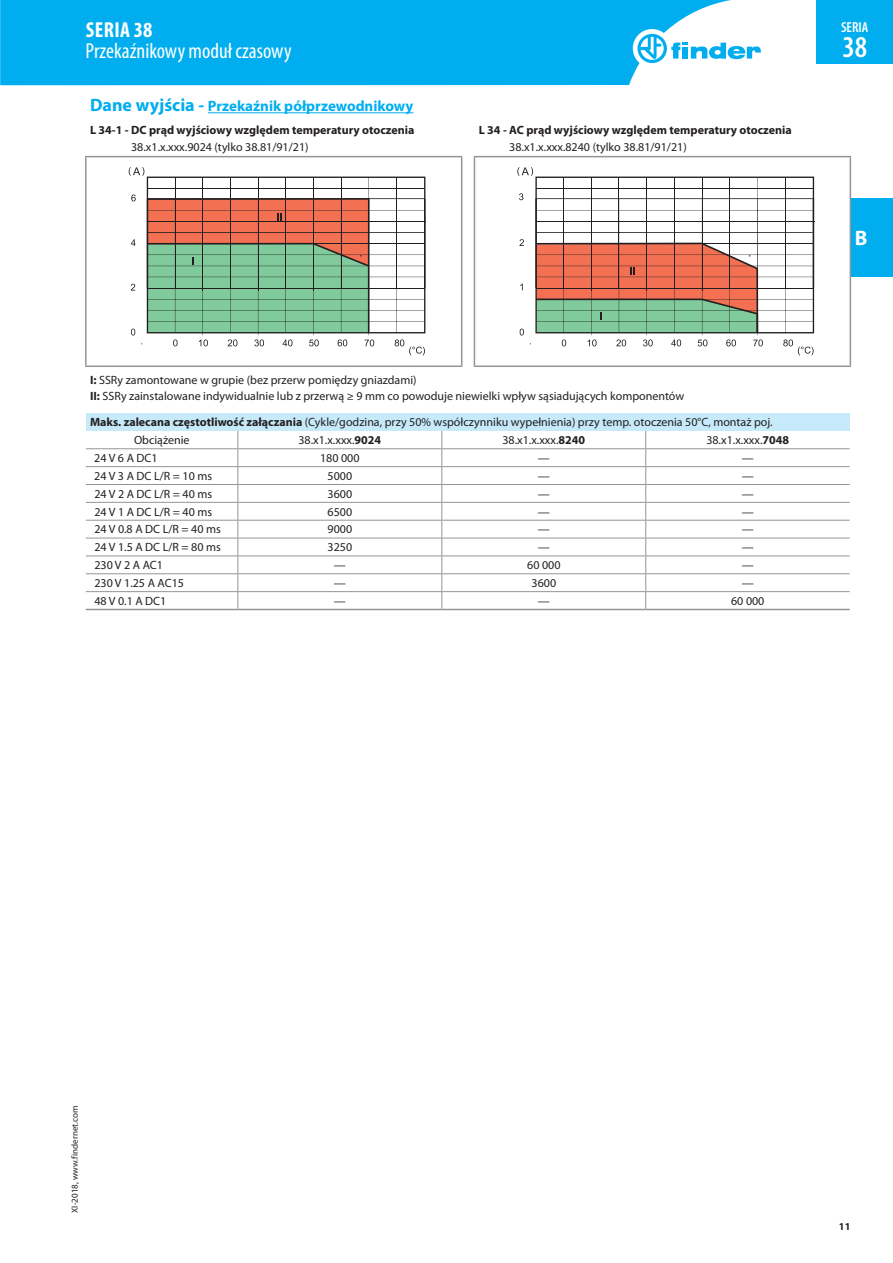
<style>
.page{position:relative;width:893px;height:1263px;background:#fff}
.page>*{position:absolute;margin:0;border:0;box-sizing:border-box;transform-origin:0 0}
.t1{font:600 condensed 30.3px "Myriad Pro";color:#fff}
.t2{font:condensed 21.75px "Myriad Pro";color:#fff}
.t3{font:700 condensed 21.75px "Myriad Pro";letter-spacing:.02em;color:#fff}
.t4{font:700 21px "Myriad Pro";color:#fff}
.t5{font:700 15px "Myriad Pro";color:#00aeef}
.t6{font:600 condensed 14.55px "Myriad Pro";color:#fff}
.t7{font:12px/16.2px "Myriad Pro";color:#231f20}
.t8{font:700 12px "Myriad Pro";color:#231f20}
.t9{font:700 10.5px "Myriad Pro";color:#231f20}
.t10{font:9px "Myriad Pro";color:#231f20}
.s1{font-size:18px}
.s2{font-weight:700}
</style>
<div class="page">
<div style="left:850px;top:198px;width:43px;height:78px;background:#00aeef"></div>
<hr style="left:85px;top:156px;width:377px;height:1px;background:#939598">
<hr style="left:85px;top:157px;width:2px;height:208px;background:#939598">
<hr style="left:461px;top:157px;width:1px;height:208px;background:#939598">
<hr style="left:85px;top:365px;width:377px;height:2px;background:#939598">
<hr style="left:474px;top:156px;width:377px;height:1px;background:#939598">
<hr style="left:474px;top:157px;width:1px;height:208px;background:#939598">
<hr style="left:850px;top:157px;width:1px;height:208px;background:#939598">
<hr style="left:474px;top:365px;width:377px;height:2px;background:#939598">
<hr style="left:208px;top:112px;width:205px;height:1px;background:#00aeef">
<hr style="left:148px;top:221px;width:278px;height:1px;background:#231f20">
<svg style="left:129px;top:167px;width:296px;height:188px"></svg>
<svg style="left:517px;top:167px;width:297px;height:188px"></svg>
<div style="left:86px;top:413px;width:764px;height:18px;background:#c6eafa"></div>
<hr style="left:86px;top:448px;width:152px;height:1px;background:#939598">
<hr style="left:238px;top:448px;width:204px;height:1px;background:#939598">
<hr style="left:442px;top:448px;width:204px;height:1px;background:#939598">
<hr style="left:646px;top:448px;width:204px;height:1px;background:#939598">
<hr style="left:86px;top:466px;width:152px;height:1px;background:#939598">
<hr style="left:238px;top:466px;width:204px;height:1px;background:#939598">
<hr style="left:442px;top:466px;width:204px;height:1px;background:#939598">
<hr style="left:646px;top:466px;width:204px;height:1px;background:#939598">
<hr style="left:86px;top:484px;width:152px;height:1px;background:#939598">
<hr style="left:238px;top:484px;width:204px;height:1px;background:#939598">
<hr style="left:442px;top:484px;width:204px;height:1px;background:#939598">
<hr style="left:646px;top:484px;width:204px;height:1px;background:#939598">
<hr style="left:86px;top:502px;width:152px;height:1px;background:#939598">
<hr style="left:238px;top:502px;width:204px;height:1px;background:#939598">
<hr style="left:442px;top:502px;width:204px;height:1px;background:#939598">
<hr style="left:646px;top:502px;width:204px;height:1px;background:#939598">
<hr style="left:86px;top:520px;width:152px;height:1px;background:#939598">
<hr style="left:238px;top:520px;width:204px;height:1px;background:#939598">
<hr style="left:442px;top:520px;width:204px;height:1px;background:#939598">
<hr style="left:646px;top:520px;width:204px;height:1px;background:#939598">
<hr style="left:86px;top:538px;width:152px;height:1px;background:#939598">
<hr style="left:238px;top:538px;width:204px;height:1px;background:#939598">
<hr style="left:442px;top:538px;width:204px;height:1px;background:#939598">
<hr style="left:646px;top:538px;width:204px;height:1px;background:#939598">
<hr style="left:86px;top:555px;width:152px;height:1px;background:#939598">
<hr style="left:238px;top:555px;width:204px;height:1px;background:#939598">
<hr style="left:442px;top:555px;width:204px;height:1px;background:#939598">
<hr style="left:646px;top:555px;width:204px;height:1px;background:#939598">
<hr style="left:86px;top:573px;width:152px;height:1px;background:#939598">
<hr style="left:238px;top:573px;width:204px;height:1px;background:#939598">
<hr style="left:442px;top:573px;width:204px;height:1px;background:#939598">
<hr style="left:646px;top:573px;width:204px;height:1px;background:#939598">
<hr style="left:86px;top:591px;width:152px;height:1px;background:#939598">
<hr style="left:238px;top:591px;width:204px;height:1px;background:#939598">
<svg style="left:237px;top:431px;width:1px;height:178px"></svg>
<hr style="left:442px;top:591px;width:204px;height:1px;background:#939598">
<svg style="left:441px;top:431px;width:1px;height:178px"></svg>
<hr style="left:646px;top:591px;width:204px;height:1px;background:#939598">
<svg style="left:645px;top:431px;width:1px;height:178px"></svg>
<hr style="left:86px;top:609px;width:152px;height:1px;background:#939598">
<hr style="left:238px;top:609px;width:204px;height:1px;background:#939598">
<hr style="left:442px;top:609px;width:204px;height:1px;background:#939598">
<hr style="left:646px;top:609px;width:204px;height:1px;background:#939598">
<div style="left:0;top:0;width:731px;height:85px;background:#00aeef"></div>
<div style="left:633px;top:29px;width:38px;height:39px;background:#fff;border-radius:50%"></div>
<svg style="left:637px;top:34px;width:124px;height:29px"></svg>
<div style="left:816px;top:0;width:77px;height:64px;background:#00aeef"></div>
<h2 class="t3" style="left:86px;top:17px;width:68px">SERIA 38</h2>
<h2 class="t2" style="left:85px;top:38px;width:208px">Przekaźnikowy moduł czasowy</h2>
<p class="t5" style="left:90px;top:96px;width:325px"><span class="s1">Dane wyjścia -</span> Przekaźnik półprzewodnikowy</p>
<p class="t8" style="left:90px;top:123px;width:326px">L 34-1 - DC prąd wyjściowy względem temperatury otoczenia</p>
<p class="t7" style="left:131px;top:138px;width:179px">38.x1.x.xxx.9024 (tylko 38.81/91/21)</p>
<p class="t8" style="left:479px;top:123px;width:314px">L 34 - AC prąd wyjściowy względem temperatury otoczenia</p>
<p class="t7" style="left:509px;top:138px;width:179px">38.x1.x.xxx.8240 (tylko 38.81/91/21)</p>
<p class="t6" style="left:841px;top:19px;width:29px">SERIA</p>
<h1 class="t1" style="left:842px;top:30px;width:26px">38</h1>
<h3 class="t4" style="left:855px;top:224px;width:14px">B</h3>
<p class="t7" style="left:90px;top:372px;width:596px"><span class="s2">I:</span> SSRy zamontowane w grupie (bez przerw pomiędzy gniazdami)<br><span class="s2">II:</span> SSRy zainstalowane indywidualnie lub z przerwą ≥ 9 mm co powoduje niewielki wpływ sąsiadujących komponentów</p>
<p class="t7" style="left:134px;top:413px;width:640px;line-height:17.9px;text-indent:-44px"><span class="s2">Maks. zalecana częstotliwość załączania</span> (Cykle/godzina, przy 50% współczynniku wypełnienia) przy temp. otoczenia 50°C, montaż poj.<br>Obciążenie</p>
<p class="t7" style="left:298px;top:432px;width:84px">38.x1.x.xxx.<span class="s2">9024</span></p>
<p class="t7" style="left:502px;top:432px;width:84px">38.x1.x.xxx.<span class="s2">8240</span></p>
<p class="t7" style="left:706px;top:432px;width:84px">38.x1.x.xxx.<span class="s2">7048</span></p>
<p class="t7" style="left:94px;top:450px;width:65px">24 V 6 A DC1</p>
<p class="t7" style="left:320px;top:450px;width:41px">180 000</p>
<p class="t7" style="left:538px;top:450px;width:13px">—</p>
<p class="t7" style="left:742px;top:450px;width:13px">—</p>
<p class="t7" style="left:94px;top:467px;width:119px">24 V 3 A DC L/R = 10 ms</p>
<p class="t7" style="left:328px;top:467px;width:26px">5000</p>
<p class="t7" style="left:538px;top:467px;width:13px">—</p>
<p class="t7" style="left:742px;top:467px;width:13px">—</p>
<p class="t7" style="left:94px;top:485px;width:119px">24 V 2 A DC L/R = 40 ms</p>
<p class="t7" style="left:328px;top:485px;width:26px">3600</p>
<p class="t7" style="left:538px;top:485px;width:13px">—</p>
<p class="t7" style="left:742px;top:485px;width:13px">—</p>
<p class="t7" style="left:94px;top:503px;width:119px">24 V 1 A DC L/R = 40 ms</p>
<p class="t7" style="left:328px;top:503px;width:26px">6500</p>
<p class="t7" style="left:538px;top:503px;width:13px">—</p>
<p class="t7" style="left:742px;top:503px;width:13px">—</p>
<p class="t7" style="left:94px;top:521px;width:128px">24 V 0.8 A DC L/R = 40 ms</p>
<p class="t7" style="left:328px;top:521px;width:26px">9000</p>
<p class="t7" style="left:538px;top:521px;width:13px">—</p>
<p class="t7" style="left:742px;top:521px;width:13px">—</p>
<p class="t7" style="left:94px;top:539px;width:128px">24 V 1.5 A DC L/R = 80 ms</p>
<p class="t7" style="left:328px;top:539px;width:26px">3250</p>
<p class="t7" style="left:538px;top:539px;width:13px">—</p>
<p class="t7" style="left:742px;top:539px;width:13px">—</p>
<p class="t7" style="left:94px;top:557px;width:70px">230 V 2 A AC1</p>
<p class="t7" style="left:334px;top:557px;width:13px">—</p>
<p class="t7" style="left:527px;top:557px;width:35px">60 000</p>
<p class="t7" style="left:742px;top:557px;width:13px">—</p>
<p class="t7" style="left:94px;top:575px;width:91px">230 V 1.25 A AC15</p>
<p class="t7" style="left:334px;top:575px;width:13px">—</p>
<p class="t7" style="left:531px;top:575px;width:26px">3600</p>
<p class="t7" style="left:742px;top:575px;width:13px">—</p>
<p class="t7" style="left:94px;top:592px;width:74px">48 V 0.1 A DC1</p>
<p class="t7" style="left:334px;top:592px;width:13px">—</p>
<p class="t7" style="left:538px;top:592px;width:13px">—</p>
<p class="t7" style="left:731px;top:592px;width:35px">60 000</p>
<p class="t10" style="left:69px;top:1213px;width:108px;rotate:-90deg">XI-2018, www.findernet.com</p>
<p class="t9" style="left:839px;top:1219px;width:13px">11</p>
</div>
